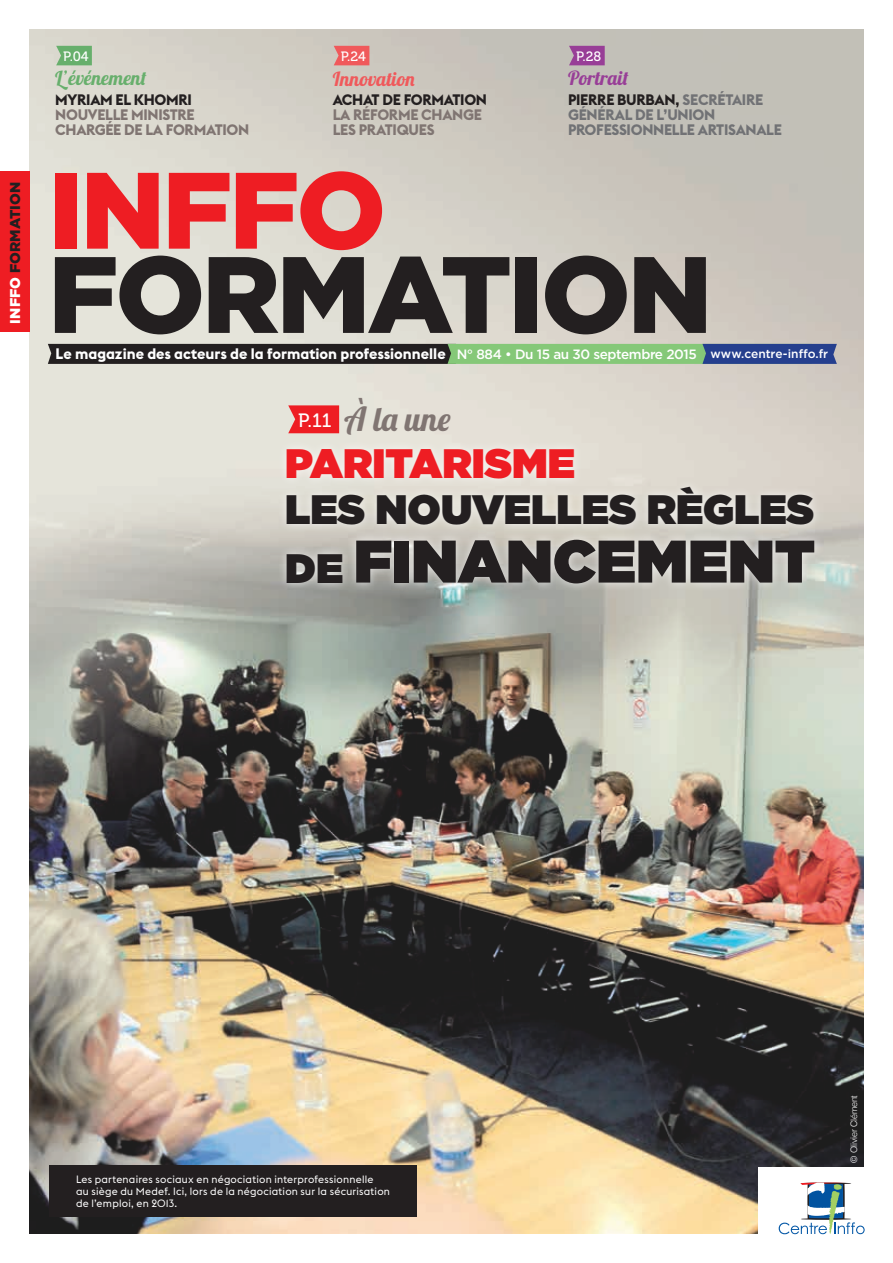
<style>
.page{position:relative;width:893px;height:1263px;background:#fff}
.page>*{position:absolute;margin:0;border:0;box-sizing:border-box;transform-origin:0 0}
.t1{font:900 108.3px "Gotham";letter-spacing:-.03em;color:#231f20}
.t2{font:900 108.3px "Gotham";color:#ee1d23}
.t3{font:900 60px "Gotham";color:#231f20}
.t4{font:900 41.1px "Gotham";color:#231f20}
.t5{font:900 41.1px "Gotham";color:#ee1d23}
.t6{font:33.15px "Lobster 1.4";color:#807572}
.t7{font:19.5px "Lobster 1.4";letter-spacing:.01em;color:#67af6c}
.t8{font:19.5px "Lobster 1.4";color:#f0595b}
.t9{font:19.5px "Lobster 1.4";color:#983e97}
.t10{font:700 15px "Euclid Flex";color:#fff}
.t11{font:700 15px/15px "Euclid Flex";letter-spacing:-.02em;color:#717275}
.t12{font:700 15px/15px "Euclid Flex";letter-spacing:-.02em;color:#807572}
.t13{font:700 15px "Euclid Flex";letter-spacing:-.02em;color:#231f20}
.t14{font:900 14.25px "Gotham";color:#231f20}
.t15{font:13.5px "Museo 500";color:#fff}
.t16{font:10.5px/12px "Euclid Flex";letter-spacing:.02em;color:#fff}
.t17{font:300 9px "Helvetica";letter-spacing:-.025em;color:#fff}
.s1{color:#fff}
.s2{color:#231f20}
.s3{font-family:"Gotham";font-weight:500;font-size:13.5px}
.s4{font-family:"Gotham";font-weight:500;font-size:12px}
.s5{font-family:"Museo 500";font-size:19.2px;color:#fff}
.s6{font-size:41.1px}
</style>
<div class="page">
<img style="left:30px;top:30px;width:833px;height:1203px">
<div style="left:759px;top:1168px;width:113px;height:74px;background:#fff"></div>
<svg style="left:56px;top:46px;width:36px;height:19px"></svg>
<svg style="left:334px;top:46px;width:35px;height:19px"></svg>
<svg style="left:569px;top:46px;width:36px;height:19px"></svg>
<div style="left:277px;top:440px;width:547px;height:153px;background:#fff;opacity:.75"></div>
<svg style="left:288px;top:405px;width:51px;height:28px"></svg>
<div style="left:0;top:171px;width:30px;height:161px;background:#ee1d23"></div>
<svg style="left:48px;top:344px;width:789px;height:20px;background:#445c4f"></svg>
<svg style="left:779px;top:1182px;width:86px;height:52px"></svg>
<div style="left:49px;top:1165px;width:367px;height:51px;background:#231f20"></div>
<h3 class="t14" style="left:5px;top:324px;width:141px;rotate:-90deg"><span class="s1">INFFO</span> FORMATION</h3>
<p class="t15" style="left:63px;top:49px;width:27px">P.04</p>
<h3 class="t7" style="left:55px;top:66px;width:93px">L’événement</h3>
<h3 class="t13" style="left:55px;top:91px;width:138px">MYRIAM EL KHOMRI</h3>
<h3 class="t12" style="left:55px;top:107px;width:196px">NOUVELLE MINISTRE<br>CHARGÉE DE LA FORMATION</h3>
<p class="t15" style="left:341px;top:49px;width:27px">P.24</p>
<h3 class="t8" style="left:333px;top:66px;width:83px">Innovation</h3>
<h3 class="t13" style="left:333px;top:91px;width:156px">ACHAT DE FORMATION</h3>
<h3 class="t12" style="left:333px;top:107px;width:149px">LA RÉFORME CHANGE<br>LES PRATIQUES</h3>
<p class="t15" style="left:576px;top:49px;width:27px">P.28</p>
<h3 class="t9" style="left:568px;top:66px;width:62px">Portrait</h3>
<h3 class="t11" style="left:568px;top:92px;width:214px"><span class="s2">PIERRE BURBAN,</span> SECRÉTAIRE<br>GÉNÉRAL DE L’UNION<br>PROFESSIONNELLE ARTISANALE</h3>
<h1 class="t2" style="left:48px;top:136px;width:339px">INFFO</h1>
<h1 class="t1" style="left:48px;top:220px;width:666px">FORMATION</h1>
<h3 class="t10" style="left:56px;top:345px;width:774px">LE MAGAZINE DES ACTEURS DE LA FORMATION PROFESSIONNELLE <span class="s3">N° 884 • Du 15 au 30 septembre 2015</span> <span class="s4">www.centre-inffo.fr</span></h3>
<h3 class="t6" style="left:298px;top:398px;width:154px"><span class="s5">P.11</span> à la une</h3>
<h3 class="t5" style="left:285px;top:434px;width:291px">PARITARISME</h3>
<h3 class="t4" style="left:285px;top:480px;width:530px">LES NOUVELLES RÈGLES</h3>
<h2 class="t3" style="left:285px;top:518px;width:531px"><span class="s6">DE</span> FINANCEMENT</h2>
<p class="t16" style="left:76px;top:1173px;width:315px">Les partenaires sociaux en négociation interprofessionnelle<br>au siège du Medef. Ici, lors de la négociation sur la sécurisation de l’emploi, en 2013.</p>
<p class="t17" style="left:848px;top:1162px;width:69px;rotate:-90deg">© Olivier Clément</p>
</div>
